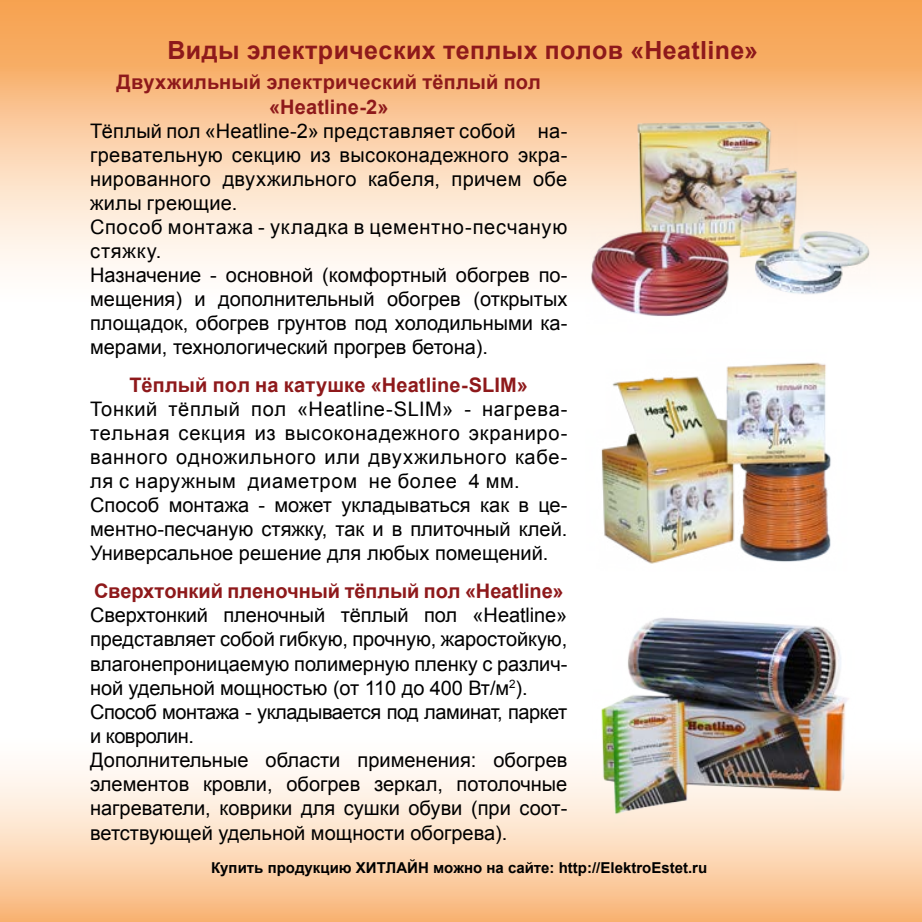
<style>
.page{position:relative;width:922px;height:922px;background:#fff}
.page>*{position:absolute;margin:0;border:0;box-sizing:border-box;transform-origin:0 0}
.t1{font:700 25px "Arial";letter-spacing:.015em;color:#8e191b}
.t2{font:20px/24px "Arial";color:#000}
.t3{font:20px/24px "Arial";letter-spacing:.025em;color:#000}
.t4{font:700 20px/25px "Arial";letter-spacing:.005em;color:#8e191b;text-align:center}
.t5{font:700 15px "Arial";color:#000}
</style>
<div class="page">
<svg style="left:0;top:0;width:921px;height:268px;background:#fac696"></svg>
<svg style="left:0;top:767px;width:921px;height:154px;background:#fcd8b6"></svg>
<img style="left:601px;top:362px;width:230px;height:202px">
<img style="left:547px;top:94px;width:360px;height:223px">
<img style="left:574px;top:618px;width:318px;height:216px">
<p class="t1" style="left:167px;top:33px;width:592px">Виды электрических теплых полов «Heatline»</p>
<p class="t4" style="left:116px;top:70px;width:426px">Двухжильный электрический тёплый пол «Heatline-2»</p>
<p class="t2" style="left:90px;top:119px;width:478px">Тёплый пол «Heatline-2» представляет собой на&shy;гревательную секцию из высоконадежного экра&shy;нированного двухжильного кабеля, причем обе жилы греющие.<br>Способ монтажа - укладка в цементно-песчаную стяжку.<br>Назначение - основной (комфортный обогрев по&shy;мещения) и дополнительный обогрев (открытых площадок, обогрев грунтов под холодильными ка&shy;мерами, технологический прогрев бетона).</p>
<p class="t4" style="left:129px;top:373px;width:400px">Тёплый пол на катушке «Heatline-SLIM»</p>
<p class="t3" style="left:90px;top:397px;width:478px">Тонкий тёплый пол «Heatline-SLIM» - нагрева&shy;тельная секция из высоконадежного экраниро&shy;ванного одножильного или двухжильного кабе&shy;ля с наружным диаметром не более 4 мм.<br>Способ монтажа - может укладываться как в це&shy;ментно-песчаную стяжку, так и в плиточный клей.<br>Универсальное решение для любых помещений.</p>
<p class="t4" style="left:94px;top:579px;width:471px">Сверхтонкий пленочный тёплый пол «Heatline»</p>
<p class="t2" style="left:90px;top:603px;width:478px">Сверхтонкий пленочный тёплый пол «Heatline» представляет собой гибкую, прочную, жаростойкую, влагонепроницаемую полимерную пленку с различ&shy;ной удельной мощностью (от 110 до 400 Вт/м<sup>2</sup>).<br>Способ монтажа - укладывается под ламинат, паркет и ковролин.<br>Дополнительные области применения: обогрев элементов кровли, обогрев зеркал, потолочные нагреватели, коврики для сушки обуви (при соот&shy;ветствующей удельной мощности обогрева).</p>
<p class="t5" style="left:211px;top:857px;width:497px">Купить продукцию ХИТЛАЙН можно на сайте: http://ElektroEstet.ru</p>
</div>
